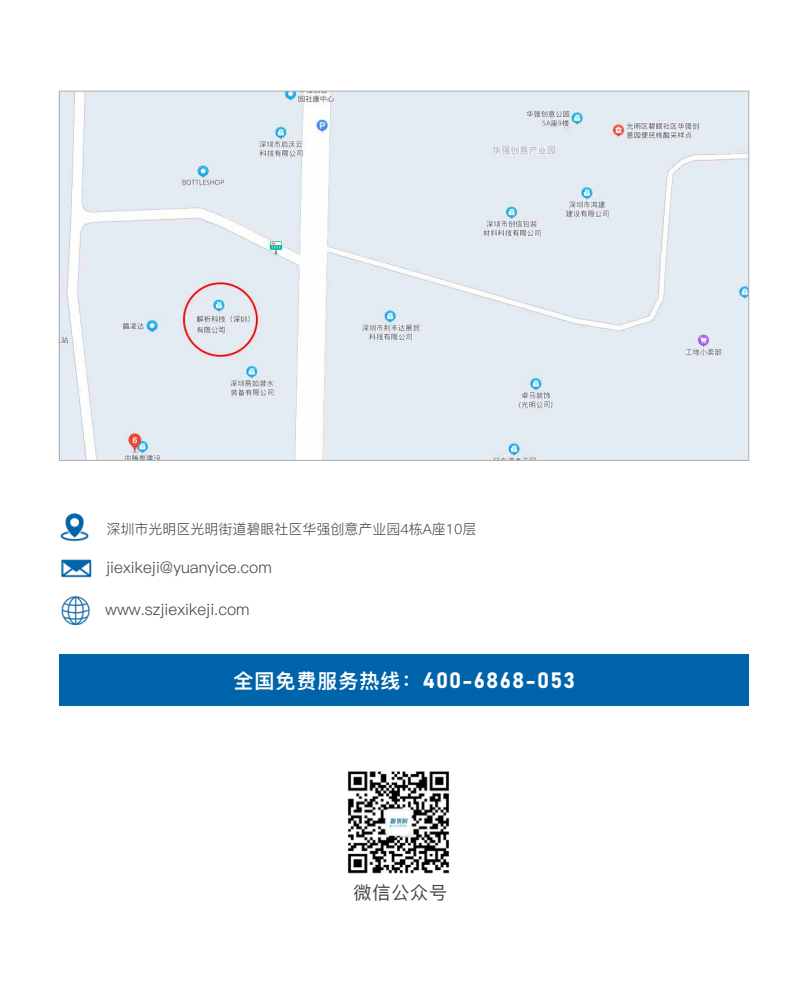
<style>
.page{position:relative;width:800px;height:1000px;background:#fff}
.page>*{position:absolute;margin:0;border:0;box-sizing:border-box;transform-origin:0 0}
.t1{font:22px "Bahnschrift";letter-spacing:.05em;color:#fff}
.t2{font:18px "Ping Fang SC Medium";letter-spacing:.05em;color:#444}
.t3{font:16px "Ping Fang SC Regular";color:#444}
.t4{font:14px "Ping Fang SC Regular";color:#444}
.s1{font-family:"Ping Fang SC Heavy";font-size:20px}
</style>
<div class="page">
<img style="left:58px;top:91px;width:689px;height:369px">
<img style="left:61px;top:559px;width:31px;height:19px">
<img style="left:61px;top:597px;width:29px;height:27px">
<div style="left:59px;top:654px;width:690px;height:52px;background:#0064aa"></div>
<img style="left:347px;top:771px;width:103px;height:103px">
<img style="left:60px;top:513px;width:29px;height:29px">
<p class="t4" style="left:106px;top:520px;width:372px">深圳市光明区光明街道碧眼社区华强创意产业园4栋A座10层</p>
<p class="t3" style="left:106px;top:558px;width:167px">jiexikeji@yuanyice.com</p>
<p class="t3" style="left:105px;top:600px;width:146px">www.szjiexikeji.com</p>
<h1 class="t1" style="left:234px;top:664px;width:343px"><span class="s1">全国免费服务热线：</span>400-6868-053</h1>
<p class="t2" style="left:354px;top:881px;width:95px">微信公众号</p>
</div>
